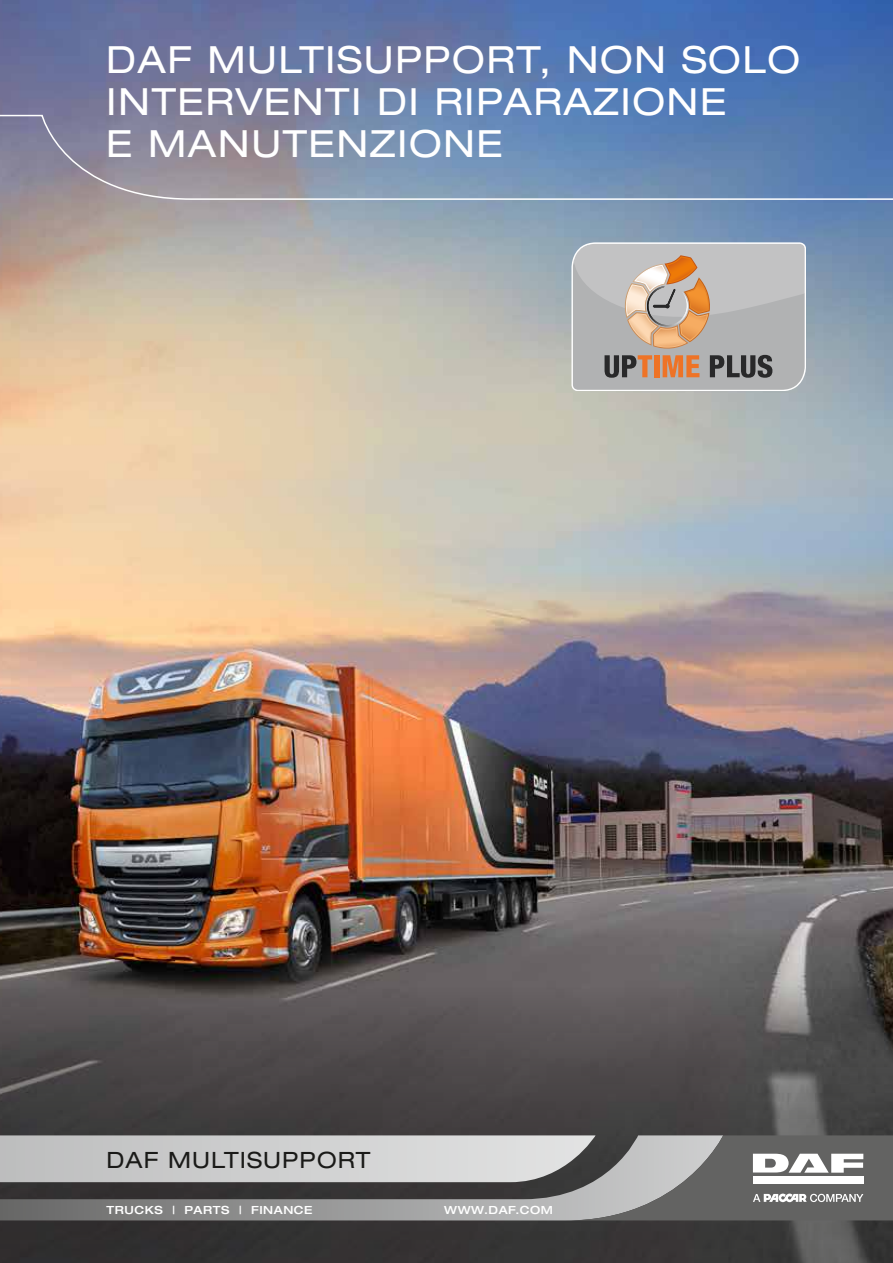
<style>
.page{position:relative;width:893px;height:1263px;background:#fff}
.page>*{position:absolute;margin:0;border:0;box-sizing:border-box;transform-origin:0 0}
.t1{font:expanded 37.5px/42px "Helvetica Neue LT Pro";letter-spacing:.04em;color:#fff}
.t2{font:expanded 22.5px "Helvetica Neue LT Pro";letter-spacing:.05em;color:#1a1a18}
.t3{font:500 expanded 11.25px "Helvetica Neue LT Pro";letter-spacing:.05em;color:#fff}
</style>
<div class="page">
<img style="left:0;top:0;width:893px;height:986px">
<svg style="left:0;top:986px;width:893px;height:277px;background:#4a4747"></svg>
<svg style="left:0;top:114px;width:893px;height:87px;background:#798cac"></svg>
<svg style="left:0;top:1135px;width:893px;height:85px;background:#979797"></svg>
<svg style="left:571px;top:242px;width:234px;height:149px;background:#bab1a9"></svg>
<p class="t1" style="left:106px;top:39px;width:695px">DAF MULTISUPPORT, NON SOLO<br>INTERVENTI DI RIPARAZIONE<br>E MANUTENZIONE</p>
<p class="t2" style="left:107px;top:1147px;width:265px">DAF MULTISUPPORT</p>
<p class="t3" style="left:107px;top:1203px;width:208px">TRUCKS | PARTS | FINANCE</p>
<p class="t3" style="left:444px;top:1203px;width:110px">WWW.DAF.COM</p>
</div>
